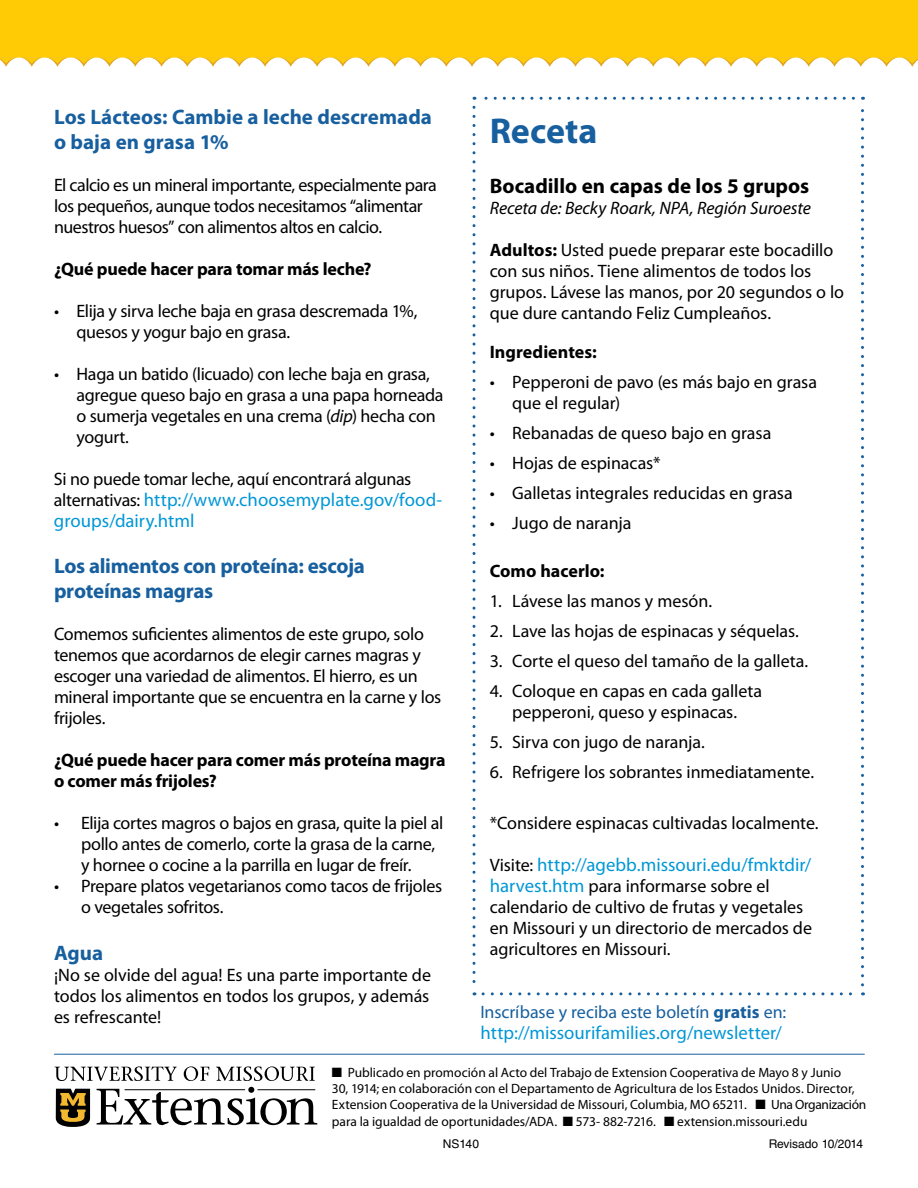
<style>
.page{position:relative;width:918px;height:1188px;background:#fff}
.page>*{position:absolute;margin:0;border:0;box-sizing:border-box;transform-origin:0 0}
.t1{font:700 36px "Myriad Pro";letter-spacing:.005em;color:#175f9e}
.t2{font:700 21px/25.2px "Myriad Pro";letter-spacing:-.01em;color:#175f9e}
.t3{font:700 21px "Myriad Pro";color:#000}
.t4{font:18.75px/21px "Myriad Pro";color:#0097d6}
.t5{font:18px/21px "Myriad Pro";letter-spacing:-.01em;color:#000}
.t6{font:18px/21px "Myriad Pro";letter-spacing:-.03em;color:#000}
.t7{font:700 18px/21px "Myriad Pro";letter-spacing:-.01em;color:#000}
.t8{font:italic 18px "Myriad Pro";letter-spacing:-.005em;color:#000}
.t9{font:18px "Myriad Pro";color:#175f9e}
.t10{font:13.5px/16.2px "Myriad Pro";color:#000}
.t11{font:12px "Helvetica LT Std";color:#000}
.s1{font-style:italic}
.s2{font-size:18px;color:#000}
.s3{font-weight:700}
.s4{font-size:18.75px;color:#0097d6}
</style>
<div class="page">
<div style="left:0;top:0;width:918px;height:57px;background:#ffcb05"></div>
<svg style="left:0;top:57px;width:918px;height:10px"></svg>
<svg style="left:55px;top:1066px;width:122px;height:15px"></svg>
<svg style="left:184px;top:1066px;width:25px;height:15px"></svg>
<svg style="left:216px;top:1066px;width:99px;height:15px"></svg>
<svg style="left:56px;top:1089px;width:34px;height:38px"></svg>
<svg style="left:97px;top:1087px;width:220px;height:39px"></svg>
<hr style="left:54px;top:1054px;width:810px;height:1px;background:#175f9e">
<svg style="left:472px;top:107px;width:4px;height:888px"></svg>
<svg style="left:483px;top:992px;width:380px;height:3px"></svg>
<svg style="left:861px;top:97px;width:3px;height:888px"></svg>
<svg style="left:474px;top:97px;width:379px;height:3px"></svg>
<p class="t2" style="left:54px;top:103px;width:380px">Los Lácteos: Cambie a leche descremada o baja en grasa 1%</p>
<p class="t6" style="left:54px;top:174px;width:384px">El calcio es un mineral importante, especialmente para los pequeños, aunque todos necesitamos “alimentar nuestros huesos” con alimentos altos en calcio.</p>
<p class="t7" style="left:54px;top:258px;width:319px">¿Qué puede hacer para tomar más leche?</p>
<p class="t5" style="left:76px;top:300px;width:343px;text-indent:-22px">• Elija y sirva leche baja en grasa descremada 1%, quesos y yogur bajo en grasa.</p>
<p class="t5" style="left:76px;top:363px;width:369px;text-indent:-22px">• Haga un batido (licuado) con leche baja en grasa, agregue queso bajo en grasa a una papa horneada o sumerja vegetales en una crema (<span class="s1">dip</span>) hecha con yogurt.</p>
<p class="t5" style="left:54px;top:468px;width:359px">Si no puede tomar leche, aquí encontrará algunas</p>
<p class="t4" style="left:54px;top:489px;width:390px"><span class="s2">alternativas:</span> http://www.choosemyplate.gov/food&shy;groups/dairy.html</p>
<p class="t2" style="left:54px;top:553px;width:313px">Los alimentos con proteína: escoja proteínas magras</p>
<p class="t5" style="left:54px;top:624px;width:389px">Comemos suficientes alimentos de este grupo, solo tenemos que acordarnos de elegir carnes magras y escoger una variedad de alimentos. El hierro, es un mineral importante que se encuentra en la carne y los frijoles.</p>
<p class="t7" style="left:54px;top:749px;width:393px">¿Qué puede hacer para comer más proteína magra o comer más frijoles?</p>
<p class="t5" style="left:81px;top:813px;width:364px;text-indent:-27px">• Elija cortes magros o bajos en grasa, quite la piel al pollo antes de comerlo, corte la grasa de la carne, y hornee o cocine a la parrilla en lugar de freír.</p>
<p class="t5" style="left:81px;top:876px;width:363px;text-indent:-27px">• Prepare platos vegetarianos como tacos de frijoles o vegetales sofritos.</p>
<p class="t2" style="left:54px;top:939px;width:51px">Agua</p>
<p class="t5" style="left:54px;top:964px;width:379px;text-align:justify">¡No se olvide del agua! Es una parte importante de todos los alimentos en todos los grupos, y además es refrescante!</p>
<h1 class="t1" style="left:490px;top:107px;width:109px">Receta</h1>
<p class="t3" style="left:490px;top:172px;width:321px">Bocadillo en capas de los 5 grupos</p>
<p class="t8" style="left:490px;top:197px;width:323px">Receta de: Becky Roark, NPA, Región Suroeste</p>
<p class="t5" style="left:490px;top:239px;width:356px"><span class="s3">Adultos:</span> Usted puede preparar este bocadillo con sus niños. Tiene alimentos de todos los grupos. Lávese las manos, por 20 segundos o lo que dure cantando Feliz Cumpleaños.</p>
<p class="t7" style="left:490px;top:341px;width:109px">Ingredientes:</p>
<p class="t5" style="left:512px;top:371px;width:306px;text-indent:-22px">• Pepperoni de pavo (es más bajo en grasa que el regular)</p>
<p class="t5" style="left:490px;top:422px;width:283px">• Rebanadas de queso bajo en grasa</p>
<p class="t5" style="left:490px;top:452px;width:173px">• Hojas de espinacas*</p>
<p class="t5" style="left:490px;top:482px;width:305px">• Galletas integrales reducidas en grasa</p>
<p class="t5" style="left:490px;top:512px;width:143px">• Jugo de naranja</p>
<p class="t7" style="left:490px;top:560px;width:116px">Como hacerlo:</p>
<p class="t5" style="left:490px;top:590px;width:224px">1. Lávese las manos y mesón.</p>
<p class="t5" style="left:490px;top:620px;width:311px">2. Lave las hojas de espinacas y séquelas.</p>
<p class="t5" style="left:490px;top:650px;width:320px">3. Corte el queso del tamaño de la galleta.</p>
<p class="t5" style="left:490px;top:680px;width:274px;text-align:center">4. Coloque en capas en cada galleta pepperoni, queso y espinacas.</p>
<p class="t5" style="left:490px;top:731px;width:217px">5. Sirva con jugo de naranja.</p>
<p class="t5" style="left:490px;top:761px;width:326px">6. Refrigere los sobrantes inmediatamente.</p>
<p class="t5" style="left:490px;top:812px;width:330px">*Considere espinacas cultivadas localmente.</p>
<p class="t4" style="left:490px;top:854px;width:323px"><span class="s2">Visite:</span> http://agebb.missouri.edu/fmktdir/</p>
<p class="t5" style="left:490px;top:875px;width:324px"><span class="s4">harvest.htm</span> para informarse sobre el calendario de cultivo de frutas y vegetales en Missouri y un directorio de mercados de agricultores en Missouri.</p>
<p class="t9" style="left:480px;top:1001px;width:307px">Inscríbase y reciba este boletín <span class="s3">gratis</span> en:</p>
<p class="t4" style="left:480px;top:1022px;width:303px">http://missourifamilies.org/newsletter/</p>
<p class="t10" style="left:332px;top:1064px;width:536px">■ Publicado en promoción al Acto del Trabajo de Extension Cooperativa de Mayo 8 y Junio<br>30, 1914; en colaboración con el Departamento de Agricultura de los Estados Unidos. Director, Extension Cooperativa de la Universidad de Missouri, Columbia, MO 65211. ■ UnaOrganización para la igualdad de oportunidades/ADA. ■ 573- 882-7216. ■ extension.missouri.edu</p>
<p class="t11" style="left:443px;top:1137px;width:38px">NS140</p>
<p class="t11" style="left:769px;top:1137px;width:96px">Revisado 10/2014</p>
</div>
